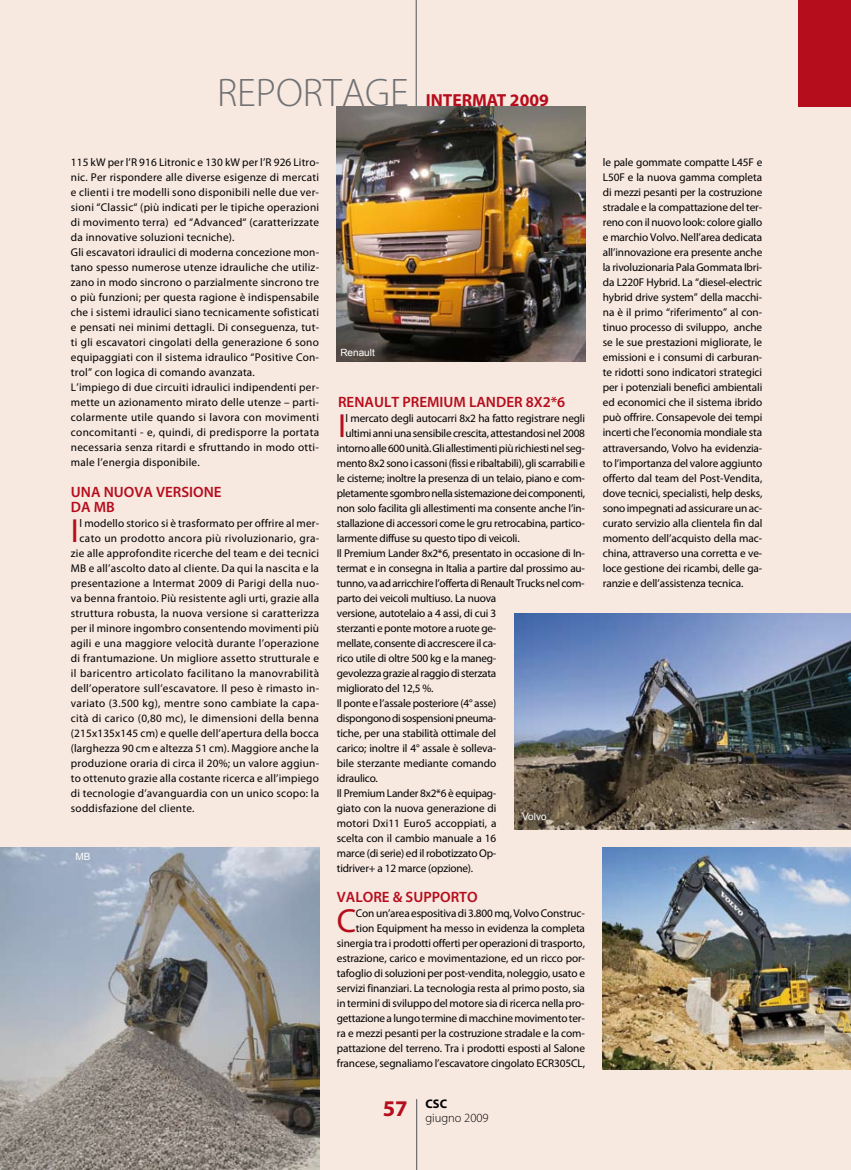
<style>
.page{position:relative;width:851px;height:1170px;background:#fff}
.page>*{position:absolute;margin:0;border:0;box-sizing:border-box;transform-origin:0 0}
.t1{font:300 40px "Myriad Pro";color:#707173}
.t2{font:33.5px "Myriad Pro";color:#b60d1c}
.t3{font:700 22.5px "Myriad Pro";color:#b60d1c}
.t4{font:700 17.5px "Myriad";color:#b60d1c}
.t5{font:600 15px/15px "Myriad Pro";color:#b60d1c}
.t6{font:300 12.5px "Myriad Pro";color:#000}
.t7{font:700 12.5px "Myriad";color:#000}
.t8{font:11.25px/15px "Myriad Pro";letter-spacing:.01em;color:#000;text-align:justify}
.t9{font:11.25px "Myriad Pro";letter-spacing:-.02em;color:#000}
.t10{font:11.25px/15px "Myriad Pro";letter-spacing:-.01em;color:#000;text-align:right}
.t11{font:11.25px "Myriad Pro";letter-spacing:-.025em;color:#000}
.t12{font:11.25px "Myriad Pro";letter-spacing:.03em;color:#000}
.t13{font:11.25px "Myriad Pro";letter-spacing:-.015em;color:#000}
.t14{font:11.25px "Myriad Pro";letter-spacing:-.03em;color:#000}
.t15{font:10px "Arial";color:#fff}
</style>
<div class="page">
<div style="left:0;top:0;width:850px;height:1169px;background:#f7e8e0"></div>
<hr style="left:416px;top:1098px;width:1px;height:71px;background:#707173">
<hr style="left:415px;top:0;width:2px;height:106px;background:#707173">
<div style="left:797px;top:0;width:53px;height:106px;background:#b60d1c"></div>
<img style="left:337px;top:106px;width:248px;height:255px">
<img style="left:0;top:847px;width:319px;height:322px">
<img style="left:514px;top:613px;width:336px;height:216px">
<img style="left:602px;top:847px;width:248px;height:222px">
<h1 class="t1" style="left:217px;top:71px;width:193px">REPORTAGE</h1>
<h3 class="t4" style="left:425px;top:91px;width:125px">INTERMAT 2009</h3>
<p class="t8" style="left:71px;top:155px;width:250px;text-align:left">115 kW per l’R 916 Litronic e 130 kW per l’R 926 Litro&shy;nic. Per rispondere alle diverse esigenze di mercati e clienti i tre modelli sono disponibili nelle due ver&shy;sioni “Classic“ (più indicati per le tipiche operazioni di movimento terra) ed “Advanced“ (caratterizzate da innovative soluzioni tecniche).<br>Gli escavatori idraulici di moderna concezione mon&shy;tano spesso numerose utenze idrauliche che utiliz&shy;zano in modo sincrono o parzialmente sincrono tre o più funzioni; per questa ragione è indispensabile che i sistemi idraulici siano tecnicamente sofisticati e pensati nei minimi dettagli. Di conseguenza, tut&shy;ti gli escavatori cingolati della generazione 6 sono equipaggiati con il sistema idraulico “Positive Con&shy;trol” con logica di comando avanzata.<br>L’impiego di due circuiti idraulici indipendenti per&shy;mette un azionamento mirato delle utenze – parti&shy;colarmente utile quando si lavora con movimenti concomitanti - e, quindi, di predisporre la portata necessaria senza ritardi e sfruttando in modo otti&shy;male l’energia disponibile.</p>
<h3 class="t5" style="left:71px;top:483px;width:152px">UNA NUOVA VERSIONE<br>DA MB</h3>
<h2 class="t2" style="left:71px;top:509px;width:10px">I</h2>
<p class="t8" style="left:80px;top:515px;width:241px">l modello storico si è trasformato per offrire al mer-</p>
<p class="t8" style="left:80px;top:530px;width:241px">cato un prodotto ancora più rivoluzionario, gra-</p>
<p class="t8" style="left:71px;top:545px;width:250px">zie alle approfondite ricerche del team e dei tecnici</p>
<p class="t8" style="left:71px;top:560px;width:249px">MB e all’ascolto dato al cliente. Da qui la nascita e la</p>
<p class="t8" style="left:71px;top:575px;width:250px">presentazione a Intermat 2009 di Parigi della nuo-</p>
<p class="t8" style="left:71px;top:590px;width:250px">va benna frantoio. Più resistente agli urti, grazie alla</p>
<p class="t8" style="left:71px;top:605px;width:250px">struttura robusta, la nuova versione si caratterizza</p>
<p class="t8" style="left:71px;top:620px;width:249px">per il minore ingombro consentendo movimenti più</p>
<p class="t8" style="left:71px;top:635px;width:250px">agili e una maggiore velocità durante l’operazione</p>
<p class="t8" style="left:71px;top:650px;width:250px">di frantumazione. Un migliore assetto strutturale e</p>
<p class="t12" style="left:71px;top:666px;width:250px">il baricentro articolato facilitano la manovrabilità</p>
<p class="t8" style="left:71px;top:680px;width:250px">dell’operatore sull’escavatore. Il peso è rimasto in-</p>
<p class="t12" style="left:71px;top:696px;width:250px">variato (3.500 kg), mentre sono cambiate la capa-</p>
<p class="t8" style="left:71px;top:710px;width:249px">cità di carico (0,80 mc), le dimensioni della benna</p>
<p class="t8" style="left:71px;top:725px;width:249px">(215x135x145 cm) e quelle dell’apertura della bocca</p>
<p class="t8" style="left:71px;top:740px;width:249px">(larghezza 90 cm e altezza 51 cm). Maggiore anche la</p>
<p class="t8" style="left:71px;top:755px;width:250px">produzione oraria di circa il 20%; un valore aggiun-</p>
<p class="t8" style="left:71px;top:770px;width:249px">to ottenuto grazie alla costante ricerca e all’impiego</p>
<p class="t8" style="left:71px;top:785px;width:250px">di tecnologie d’avanguardia con un unico scopo: la</p>
<p class="t8" style="left:71px;top:800px;width:125px">soddisfazione del cliente.</p>
<p class="t15" style="left:75px;top:849px;width:16px">MB</p>
<p class="t15" style="left:340px;top:346px;width:36px">Renault</p>
<h3 class="t5" style="left:338px;top:393px;width:229px">RENAULT PREMIUM LANDER 8X2*6</h3>
<h2 class="t2" style="left:338px;top:404px;width:10px">I</h2>
<p class="t13" style="left:345px;top:411px;width:241px">l mercato degli autocarri 8x2 ha fatto registrare negli</p>
<p class="t9" style="left:345px;top:426px;width:241px">ultimi anni una sensibile crescita, attestandosi nel 2008</p>
<p class="t11" style="left:337px;top:441px;width:249px">intorno alle 600 unità. Gli allestimenti più richiesti nel seg-</p>
<p class="t9" style="left:337px;top:456px;width:250px">mento 8x2 sono i cassoni (fissi e ribaltabili), gli scarrabili e</p>
<p class="t9" style="left:337px;top:471px;width:250px">le cisterne; inoltre la presenza di un telaio, piano e com-</p>
<p class="t14" style="left:337px;top:486px;width:250px">pletamente sgombro nella sistemazione dei componenti,</p>
<p class="t9" style="left:337px;top:501px;width:250px">non solo facilita gli allestimenti ma consente anche l’in-</p>
<p class="t9" style="left:337px;top:516px;width:250px">stallazione di accessori come le gru retrocabina, partico-</p>
<p class="t9" style="left:337px;top:531px;width:184px">larmente diffuse su questo tipo di veicoli.</p>
<p class="t9" style="left:337px;top:546px;width:250px">Il Premium Lander 8x2*6, presentato in occasione di In-</p>
<p class="t9" style="left:337px;top:561px;width:249px">termat e in consegna in Italia a partire dal prossimo au-</p>
<p class="t11" style="left:337px;top:576px;width:249px">tunno, va ad arricchire l’offerta di Renault Trucks nel com-</p>
<p class="t9" style="left:337px;top:591px;width:161px">parto dei veicoli multiuso. La nuova</p>
<p class="t9" style="left:337px;top:606px;width:161px">versione, autotelaio a 4 assi, di cui 3</p>
<p class="t9" style="left:337px;top:621px;width:161px">sterzanti e ponte motore a ruote ge-</p>
<p class="t9" style="left:337px;top:636px;width:161px">mellate, consente di accrescere il ca-</p>
<p class="t9" style="left:337px;top:651px;width:161px">rico utile di oltre 500 kg e la maneg-</p>
<p class="t11" style="left:337px;top:666px;width:161px">gevolezza grazie al raggio di sterzata</p>
<p class="t9" style="left:337px;top:681px;width:98px">migliorato del 12,5 %.</p>
<p class="t9" style="left:337px;top:696px;width:161px">Il ponte e l’assale posteriore (4° asse)</p>
<p class="t14" style="left:337px;top:711px;width:161px">dispongono di sospensioni pneuma-</p>
<p class="t13" style="left:337px;top:726px;width:161px">tiche, per una stabilità ottimale del</p>
<p class="t10" style="left:337px;top:740px;width:161px">carico; inoltre il 4° assale è solleva-</p>
<p class="t8" style="left:337px;top:755px;width:161px">bile sterzante mediante comando</p>
<p class="t9" style="left:337px;top:770px;width:43px">idraulico.</p>
<p class="t9" style="left:337px;top:785px;width:161px">Il Premium Lander 8x2*6 è equipag-</p>
<p class="t8" style="left:337px;top:800px;width:161px">giato con la nuova generazione di</p>
<p class="t8" style="left:337px;top:815px;width:161px">motori Dxi11 Euro5 accoppiati, a</p>
<p class="t8" style="left:337px;top:830px;width:161px">scelta con il cambio manuale a 16</p>
<p class="t9" style="left:337px;top:845px;width:161px">marce (di serie) ed il robotizzato Op-</p>
<p class="t9" style="left:337px;top:860px;width:138px">tidriver+ a 12 marce (opzione).</p>
<h3 class="t5" style="left:337px;top:888px;width:142px">VALORE &amp; SUPPORTO</h3>
<h2 class="t2" style="left:337px;top:899px;width:21px">C</h2>
<p class="t15" style="left:522px;top:810px;width:26px">Volvo</p>
<p class="t10" style="left:337px;top:905px;width:250px">Con un’area espositiva di 3.800 mq, Volvo Construc&shy;tion Equipment ha messo in evidenza la completa sinergia tra i prodotti offerti per operazioni di trasporto, estrazione, carico e movimentazione, ed un ricco por&shy;tafoglio di soluzioni per post-vendita, noleggio, usato e servizi finanziari. La tecnologia resta al primo posto, sia in termini di sviluppo del motore sia di ricerca nella pro&shy;gettazione a lungo termine di macchine movimento ter&shy;ra e mezzi pesanti per la costruzione stradale e la com&shy;pattazione del terreno. Tra i prodotti esposti al Salone francese, segnaliamo l’escavatore cingolato ECR305CL,</p>
<h3 class="t3" style="left:383px;top:1093px;width:26px">57</h3>
<p class="t7" style="left:425px;top:1097px;width:23px">CSC</p>
<p class="t6" style="left:425px;top:1111px;width:65px">giugno 2009</p>
<p class="t8" style="left:602px;top:155px;width:161px">le pale gommate compatte L45F e L50F e la nuova gamma completa di mezzi pesanti per la costruzione stradale e la compattazione del ter&shy;reno con il nuovo look: colore giallo e marchio Volvo. Nell’area dedicata all’innovazione era presente anche la rivoluzionaria Pala Gommata Ibri&shy;da L220F Hybrid. La “diesel-electric hybrid drive system” della macchi&shy;na è il primo “riferimento” al con&shy;tinuo processo di sviluppo, anche se le sue prestazioni migliorate, le emissioni e i consumi di carburan&shy;te ridotti sono indicatori strategici per i potenziali benefici ambientali ed economici che il sistema ibrido può offrire. Consapevole dei tempi incerti che l’economia mondiale sta attraversando, Volvo ha evidenzia&shy;to l’importanza del valore aggiunto offerto dal team del Post-Vendita, dove tecnici, specialisti, help desks, sono impegnati ad assicurare un ac&shy;curato servizio alla clientela fin dal momento dell’acquisto della mac&shy;china, attraverso una corretta e ve&shy;loce gestione dei ricambi, delle ga&shy;ranzie e dell’assistenza tecnica.</p>
</div>
